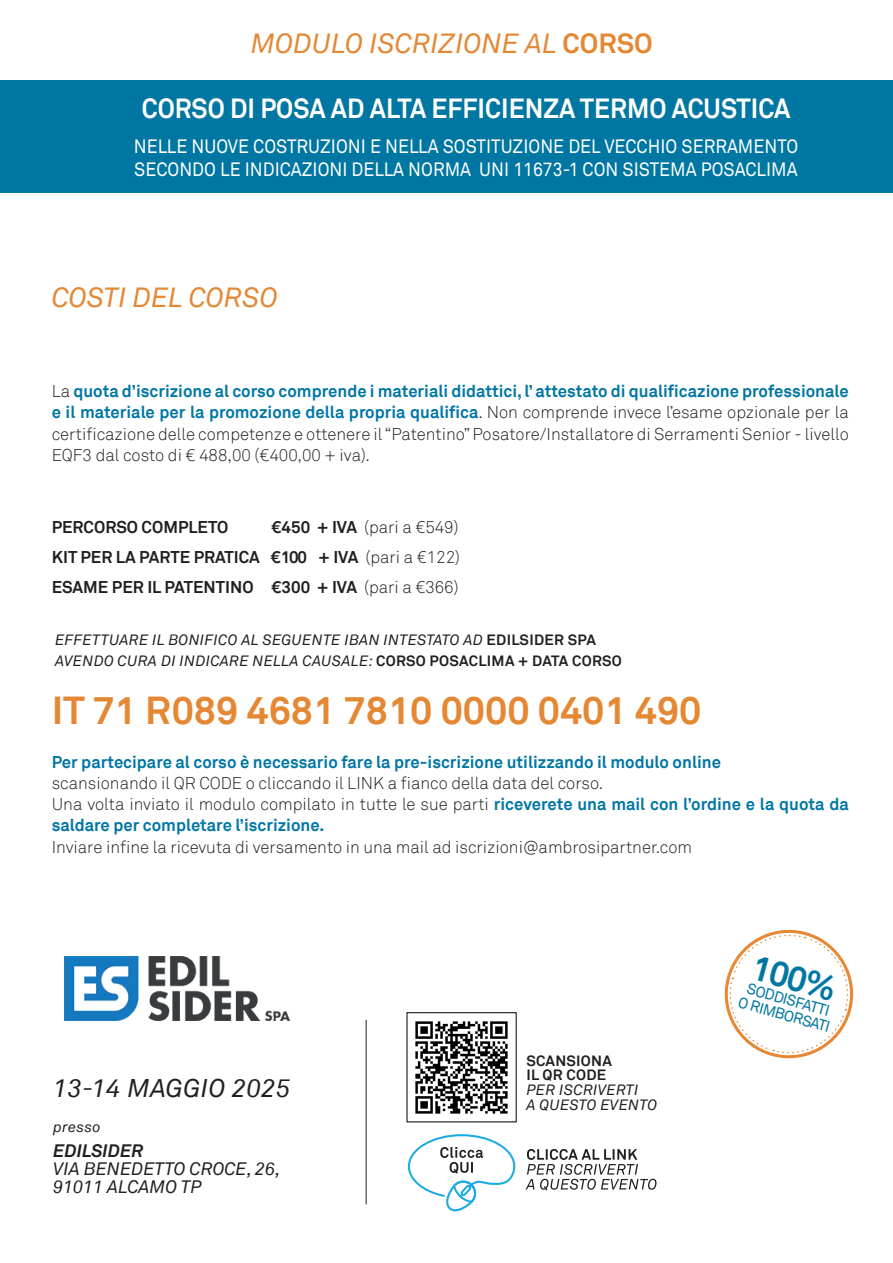
<style>
.page{position:relative;width:893px;height:1263px;background:#fff}
.page>*{position:absolute;margin:0;border:0;box-sizing:border-box;transform-origin:0 0}
.t1{font:700 39px "Akkurat";color:#e48834}
.t2{font:700 35.25px "Akkurat";color:#0077a2}
.t3{font:700 27.6px "Akkurat";color:#fff;scale:.92 1}
.t4{font:italic 27.6px "Akkurat";color:#e48834}
.t5{font:italic 25.5px "Akkurat";letter-spacing:.02em;color:#231f20}
.t6{font:19.2px/23px "Akkurat";color:#fff;scale:.92 1}
.t7{font:italic 18px/18px "Akkurat";color:#231f20}
.t8{font:italic 700 18px "Akkurat";color:#231f20}
.t9{font:300 17.1px/21.3px "Akkurat";color:#231f20;text-align:justify}
.t10{font:700 17.1px/29.8px "Akkurat";color:#231f20;text-align:justify}
.t11{font:700 17.1px "Akkurat";color:#0076a5}
.t12{font:15.3px "Akkurat";color:#0077a2}
.t13{font:italic 15px "Akkurat";letter-spacing:.02em;color:#231f20}
.t14{font:italic 14.85px/14.9px "Akkurat";letter-spacing:.02em;color:#231f20}
.t15{font:700 14.85px/14.9px "Akkurat";letter-spacing:.02em;color:#231f20}
.s1{font-weight:700;font-style:normal}
.s2{font-weight:700;color:#0076a5}
.s3{font-weight:300}
</style>
<div class="page">
<img style="left:415px;top:1021px;width:93px;height:93px">
<div style="left:0;top:80px;width:893px;height:112px;background:#0077a2"></div>
<hr style="left:366px;top:1020px;width:1px;height:184px;background:#231f20">
<svg style="left:525px;top:1149px;width:131px;height:41px"></svg>
<svg style="left:408px;top:1134px;width:107px;height:78px"></svg>
<svg style="left:724px;top:929px;width:130px;height:130px"></svg>
<img style="left:65px;top:957px;width:225px;height:64px">
<h3 class="t4" style="left:251px;top:27px;width:403px">MODULO ISCRIZIONE AL <span class="s1">CORSO</span></h3>
<h3 class="t3" style="left:142px;top:91px;width:706px">CORSO DI POSA AD ALTA EFFICIENZA TERMO ACUSTICA</h3>
<p class="t6" style="left:134px;top:135px;width:724px">NELLE NUOVE COSTRUZIONI E NELLA SOSTITUZIONE DEL VECCHIO SERRAMENTO<br>SECONDO LE INDICAZIONI DELLA NORMA UNI 11673-1 CON SISTEMA POSACLIMA</p>
<h3 class="t4" style="left:52px;top:281px;width:228px">COSTI DEL CORSO</h3>
<p class="t9" style="left:52px;top:381px;width:799px">La <span class="s2">quota d’iscrizione al corso comprende i materiali didattici, l’ attestato di qualificazione professionale e il materiale per la promozione della propria qualifica</span>. Non comprende invece l’esame opzionale per la certificazione delle competenze e ottenere il “Patentino” Posatore/Installatore di Serramenti Senior - livello EQF3 dal costo di € 488,00 (€400,00 + iva).</p>
<p class="t10" style="left:52px;top:512px;width:410px;text-indent:219px">€450 + IVA <span class="s3">(pari a €549)<br></span>KIT PER LA PARTE PRATICA €100 + IVA <span class="s3">(pari a €122)<br></span>ESAME PER IL PATENTINO €300 + IVA <span class="s3">(pari a €366)</span></p>
<p class="t10" style="left:52px;top:512px;width:178px">PERCORSO COMPLETO</p>
<p class="t14" style="left:55px;top:629px;width:568px;line-height:21px">EFFETTUARE IL BONIFICO AL SEGUENTE IBAN INTESTATO AD <span class="s1">EDILSIDER SPA<br></span>AVENDO CURA DI INDICARE NELLA CAUSALE: <span class="s1">CORSO POSACLIMA + DATA CORSO</span></p>
<h1 class="t1" style="left:52px;top:685px;width:651px">IT 71 R089 4681 7810 0000 0401 490</h1>
<p class="t11" style="left:52px;top:751px;width:671px">Per partecipare al corso è necessario fare la pre-iscrizione utilizzando il modulo online</p>
<p class="t9" style="left:52px;top:772px;width:799px;text-align:left">scansionando il QR CODE o cliccando il LINK a fianco della data del corso.<br>Una volta inviato il modulo compilato in tutte le sue parti <span class="s2">riceverete una mail con l’ordine e la quota da saldare per completare l’iscrizione.</span></p>
<p class="t9" style="left:52px;top:836px;width:642px">Inviare infine la ricevuta di versamento in una mail ad iscrizioni@ambrosipartner.com</p>
<h3 class="t5" style="left:53px;top:1073px;width:239px">13-14 MAGGIO 2025</h3>
<p class="t13" style="left:53px;top:1118px;width:49px">presso</p>
<p class="t8" style="left:53px;top:1139px;width:92px">EDILSIDER</p>
<p class="t7" style="left:53px;top:1160px;width:229px">VIA BENEDETTO CROCE, 26,<br>91011 ALCAMO TP</p>
<p class="t15" style="left:526px;top:1053px;width:87px">SCANSIONA<br>IL QR CODE</p>
<p class="t14" style="left:526px;top:1083px;width:132px">PER ISCRIVERTI<br>A QUESTO EVENTO</p>
<h2 class="t2" style="left:758px;top:945px;width:88px;rotate:15deg">100%</h2>
<p class="t12" style="left:749px;top:980px;width:87px;rotate:15deg">SODDISFATTI</p>
<p class="t12" style="left:741px;top:993px;width:96px;rotate:15deg">O RIMBORSATI</p>
</div>
